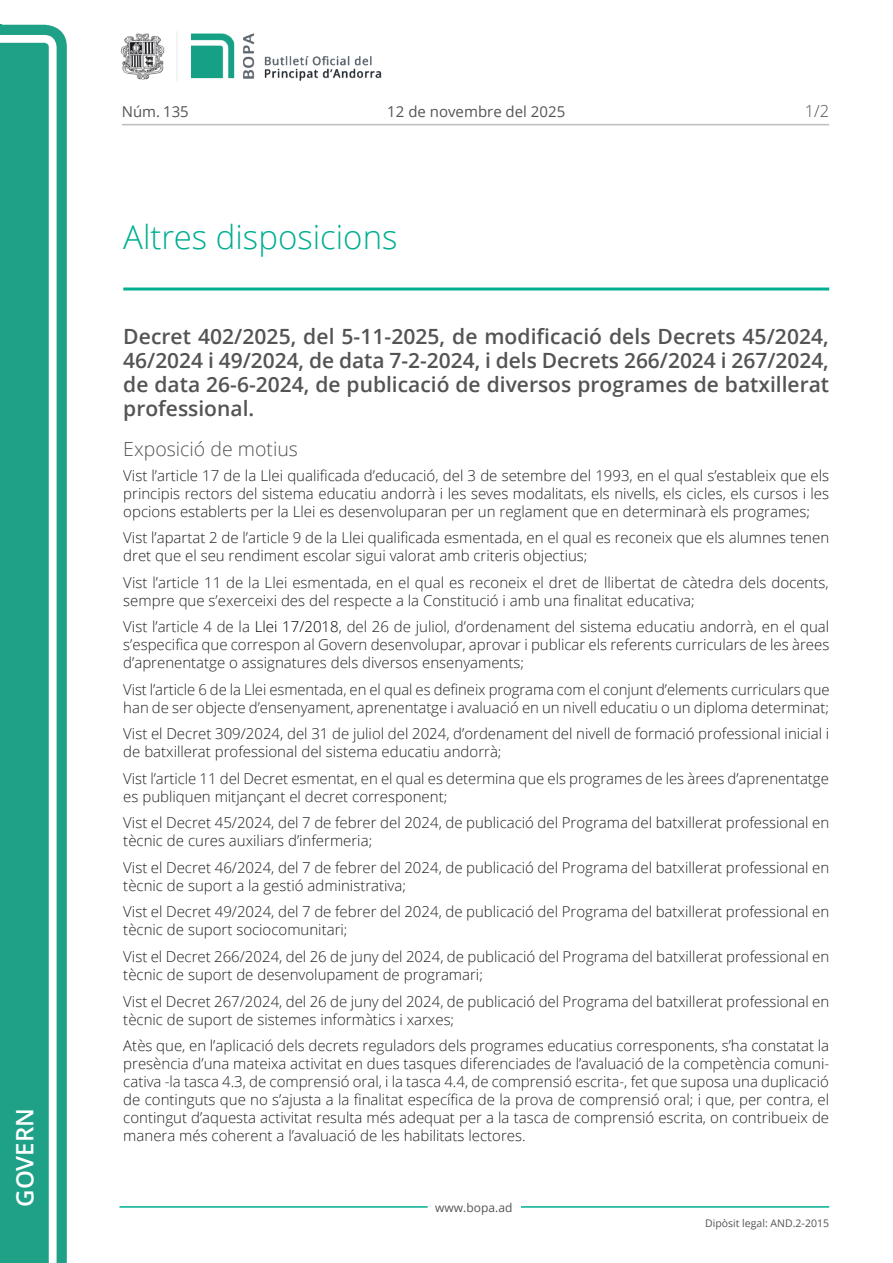
<style>
.page{position:relative;width:893px;height:1263px;background:#fff}
.page>*{position:absolute;margin:0;border:0;box-sizing:border-box;transform-origin:0 0}
.Titol_2_PAG{font:300 33px "Open Sans";color:#00ae91}
.t1{font:600 24px "Open Sans";color:#fff}
.Titol_3{font:600 21px/24px "Open Sans";color:#545454;text-align:justify}
.Titol_5{font:300 19.5px "Open Sans";color:#545454}
.t2{font:300 16.5px "Open Sans";color:#545454}
.Body_text{font:300 15px/18px "Open Sans";color:#231f20}
.t3{font:15px "Open Sans";color:#545454}
.t4{font:12px "Open Sans";color:#545454}
.t5{font:10.5px "Open Sans";color:#545454}
.s1{color:#000}
</style>
<div class="page">
<svg style="left:0;top:25px;width:67px;height:1238px;fill:#1ea187"></svg>
<div style="left:0;top:43px;width:49px;height:1220px;background:#1ea187"></div>
<img style="left:122px;top:32px;width:260px;height:49px">
<hr style="left:119px;top:1206px;width:309px;height:2px;background:#00ae91">
<hr style="left:521px;top:1206px;width:308px;height:2px;background:#00ae91">
<hr style="left:122px;top:124px;width:707px;height:1px;background:#bcbdc0">
<hr style="left:123px;top:287px;width:706px;height:3px;background:#00ae91">
<h2 class="t1" style="left:8px;top:1207px;width:100px;rotate:-90deg">Govern</h2>
<p class="t3" style="left:122px;top:102px;width:68px">Núm. 135</p>
<p class="t3" style="left:387px;top:102px;width:179px">12 de novembre del 2025</p>
<p class="Titol_2_PAG" style="left:123px;top:215px;width:276px">Altres disposicions</p>
<p class="t2" style="left:805px;top:100px;width:26px">1/2</p>
<p class="Titol_3" style="left:123px;top:324px;width:707px">Decret 402/2025, del 5-11-2025, de modificació dels Decrets 45/2024, 46/2024 i 49/2024, de data 7-2-2024, i dels Decrets 266/2024 i 267/2024, de data 26-6-2024, de publicació de diversos programes de batxillerat professional.</p>
<p class="Titol_5" style="left:123px;top:435px;width:176px">Exposició de motius</p>
<p class="Body_text" style="left:123px;top:466px;width:707px;text-align:justify">Vist l’article 17 de la Llei qualificada d’educació, del 3 de setembre del 1993, en el qual s’estableix que els principis rectors del sistema educatiu andorrà i les seves modalitats, els nivells, els cicles, els cursos i les opcions establerts per la Llei es desenvoluparan per un reglament que en determinarà els programes;</p>
<p class="Body_text" style="left:123px;top:528px;width:707px">Vist l’apartat 2 de l’article 9 de la Llei qualificada esmentada, en el qual es reconeix que els alumnes tenen dret que el seu rendiment escolar sigui valorat amb criteris objectius;</p>
<p class="Body_text" style="left:123px;top:573px;width:707px">Vist l’article 11 de la Llei esmentada, en el qual es reconeix el dret de llibertat de càtedra dels docents, sempre que s’exerceixi des del respecte a la Constitució i amb una finalitat educativa;</p>
<p class="Body_text" style="left:123px;top:618px;width:707px;text-align:justify">Vist l’article 4 de la <span class="s1">Llei 17/2018</span>, del 26 de juliol, d’ordenament del sistema educatiu andorrà, en el qual s’especifica que correspon al Govern desenvolupar, aprovar i publicar els referents curriculars de les àrees d’aprenentatge o assignatures dels diversos ensenyaments;</p>
<p class="Body_text" style="left:123px;top:680px;width:708px">Vist l’article 6 de la Llei esmentada, en el qual es defineix programa com el conjunt d’elements curriculars que han de ser objecte d’ensenyament, aprenentatge i avaluació en un nivell educatiu o un diploma determinat;</p>
<p class="Body_text" style="left:123px;top:725px;width:707px">Vist el Decret 309/2024, del 31 de juliol del 2024, d’ordenament del nivell de formació professional inicial i de batxillerat professional del sistema educatiu andorrà;</p>
<p class="Body_text" style="left:123px;top:769px;width:707px">Vist l’article 11 del Decret esmentat, en el qual es determina que els programes de les àrees d’aprenentatge es publiquen mitjançant el decret corresponent;</p>
<p class="Body_text" style="left:123px;top:814px;width:707px">Vist el Decret 45/2024, del 7 de febrer del 2024, de publicació del Programa del batxillerat professional en tècnic de cures auxiliars d’infermeria;</p>
<p class="Body_text" style="left:123px;top:858px;width:707px">Vist el Decret 46/2024, del 7 de febrer del 2024, de publicació del Programa del batxillerat professional en tècnic de suport a la gestió administrativa;</p>
<p class="Body_text" style="left:123px;top:903px;width:707px">Vist el Decret 49/2024, del 7 de febrer del 2024, de publicació del Programa del batxillerat professional en tècnic de suport sociocomunitari;</p>
<p class="Body_text" style="left:123px;top:947px;width:707px">Vist el Decret 266/2024, del 26 de juny del 2024, de publicació del Programa del batxillerat professional en tècnic de suport de desenvolupament de programari;</p>
<p class="Body_text" style="left:123px;top:992px;width:707px">Vist el Decret 267/2024, del 26 de juny del 2024, de publicació del Programa del batxillerat professional en tècnic de suport de sistemes informàtics i xarxes;</p>
<p class="Body_text" style="left:123px;top:1036px;width:707px;text-align:justify">Atès que, en l’aplicació dels decrets reguladors dels programes educatius corresponents, s’ha constatat la presència d’una mateixa activitat en dues tasques diferenciades de l’avaluació de la competència comuni&shy;cativa -la tasca 4.3, de comprensió oral, i la tasca 4.4, de comprensió escrita-, fet que suposa una duplicació de continguts que no s’ajusta a la finalitat específica de la prova de comprensió oral; i que, per contra, el contingut d’aquesta activitat resulta més adequat per a la tasca de comprensió escrita, on contribueix de manera més coherent a l’avaluació de les habilitats lectores.</p>
<p class="t4" style="left:435px;top:1199px;width:79px">www.bopa.ad</p>
<p class="t5" style="left:705px;top:1216px;width:125px">Dipòsit legal: AND.2-2015</p>
</div>
